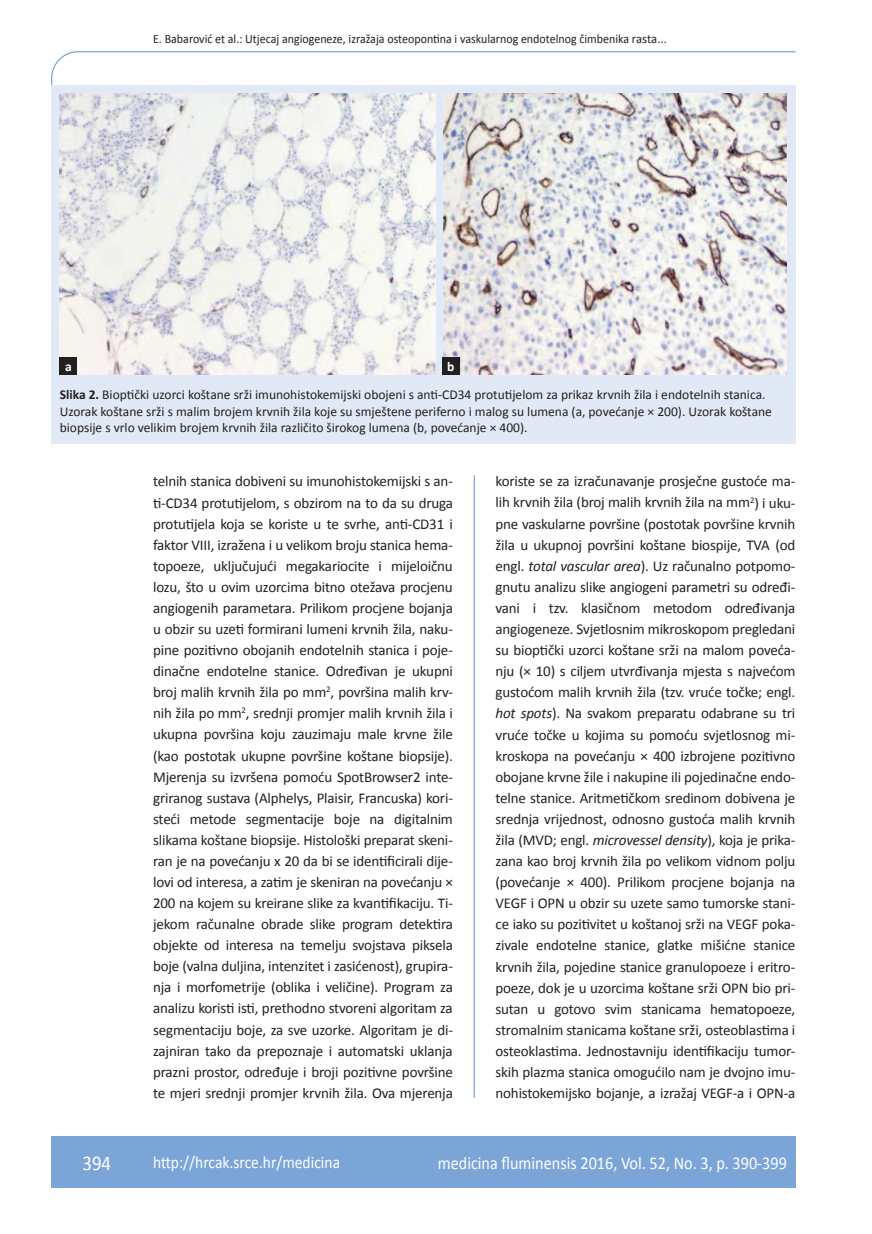
<style>
.page{position:relative;width:872px;height:1234px;background:#fff}
.page>*{position:absolute;margin:0;border:0;box-sizing:border-box;transform-origin:0 0}
.t1{font:21px "Calibri";color:#fff;scale:.9 1}
.t2{font:18px "Calibri";color:#fff;scale:.9 1}
.t3{font:17.25px "Calibri";color:#fff;scale:.9 1}
.t4{font:15px/21px "Calibri";letter-spacing:-.01em;color:#231f20;text-align:justify}
.t5{font:13.5px/16.5px "Calibri";color:#231f20}
.t6{font:700 13.5px "Calibri";color:#fff}
.t7{font:12.75px "Calibri";color:#231f20;scale:.94 1}
.s1{font-weight:700}
.s2{font-style:italic}
</style>
<div class="page">
<svg style="left:51px;top:51px;width:745px;height:275px"></svg>
<hr style="left:473px;top:475px;width:2px;height:622px;background:#7ca5d7">
<div style="left:51px;top:1135px;width:744px;height:51px;background:#7ca5d7"></div>
<div style="left:51px;top:85px;width:744px;height:358px;background:#e1e9f6"></div>
<img style="left:60px;top:94px;width:726px;height:280px">
<div style="left:60px;top:357px;width:17px;height:17px;background:#231f20"></div>
<div style="left:442px;top:357px;width:17px;height:17px;background:#231f20"></div>
<p class="t7" style="left:153px;top:30px;width:548px">E. Babarović et al.: Utjecaj angiogeneze, izražaja osteopontina i vaskularnog endotelnog čimbenika rasta...</p>
<p class="t6" style="left:65px;top:358px;width:8px">a</p>
<p class="t6" style="left:447px;top:358px;width:9px">b</p>
<p class="t5" style="left:60px;top:386px;width:713px"><span class="s1">Slika 2.</span> Bioptički uzorci koštane srži imunohistokemijski obojeni s anti-CD34 protutijelom za prikaz krvnih žila i endotelnih stanica.<br>Uzorak koštane srži s malim brojem krvnih žila koje su smještene periferno i malog su lumena (a, povećanje × 200). Uzorak koštane biopsije s vrlo velikim brojem krvnih žila različito širokog lumena (b, povećanje × 400).</p>
<p class="t4" style="left:153px;top:470px;width:301px">telnih stanica dobiveni su imunohistokemijski s an&shy;ti-CD34 protutijelom, s obzirom na to da su druga protutijela koja se koriste u te svrhe, anti-CD31 i faktor VIII, izražena i u velikom broju stanica hema&shy;topoeze, uključujući megakariocite i mijeloičnu lozu, što u ovim uzorcima bitno otežava procjenu angiogenih parametara. Prilikom procjene bojanja u obzir su uzeti formirani lumeni krvnih žila, naku&shy;pine pozitivno obojanih endotelnih stanica i poje&shy;dinačne endotelne stanice. Određivan je ukupni broj malih krvnih žila po mm<sup>2</sup>, površina malih krv&shy;nih žila po mm<sup>2</sup>, srednji promjer malih krvnih žila i ukupna površina koju zauzimaju male krvne žile (kao postotak ukupne površine koštane biopsije).<br>Mjerenja su izvršena pomoću SpotBrowser2 inte&shy;griranog sustava (Alphelys, Plaisir, Francuska) kori&shy;steći metode segmentacije boje na digitalnim slikama koštane biopsije. Histološki preparat skeni&shy;ran je na povećanju x 20 da bi se identificirali dije&shy;lovi od interesa, a zatim je skeniran na povećanju × 200 na kojem su kreirane slike za kvantifikaciju. Ti&shy;jekom računalne obrade slike program detektira objekte od interesa na temelju svojstava piksela boje (valna duljina, intenzitet i zasićenost), grupira&shy;nja i morfometrije (oblika i veličine). Program za analizu koristi isti, prethodno stvoreni algoritam za segmentaciju boje, za sve uzorke. Algoritam je di&shy;zajniran tako da prepoznaje i automatski uklanja prazni prostor, određuje i broji pozitivne površine te mjeri srednji promjer krvnih žila. Ova mjerenja</p>
<p class="t4" style="left:495px;top:470px;width:301px">koriste se za izračunavanje prosječne gustoće ma&shy;lih krvnih žila (broj malih krvnih žila na mm<sup>2</sup>) i uku&shy;pne vaskularne površine (postotak površine krvnih žila u ukupnoj površini koštane biospije, TVA (od engl. <span class="s2">total vascular area</span>). Uz računalno potpomo&shy;gnutu analizu slike angiogeni parametri su određi&shy;vani i tzv. klasičnom metodom određivanja angiogeneze. Svjetlosnim mikroskopom pregledani su bioptički uzorci koštane srži na malom poveća&shy;nju (× 10) s ciljem utvrđivanja mjesta s najvećom gustoćom malih krvnih žila (tzv. vruće točke; engl. <span class="s2">hot spots</span>). Na svakom preparatu odabrane su tri vruće točke u kojima su pomoću svjetlosnog mi&shy;kroskopa na povećanju × 400 izbrojene pozitivno obojane krvne žile i nakupine ili pojedinačne endo&shy;telne stanice. Aritmetičkom sredinom dobivena je srednja vrijednost, odnosno gustoća malih krvnih žila (MVD; engl. <span class="s2">microvessel density</span>), koja je prika&shy;zana kao broj krvnih žila po velikom vidnom polju (povećanje × 400). Prilikom procjene bojanja na VEGF i OPN u obzir su uzete samo tumorske stani&shy;ce iako su pozitivitet u koštanoj srži na VEGF poka&shy;zivale endotelne stanice, glatke mišićne stanice krvnih žila, pojedine stanice granulopoeze i eritro&shy;poeze, dok je u uzorcima koštane srži OPN bio pri&shy;sutan u gotovo svim stanicama hematopoeze, stromalnim stanicama koštane srži, osteoblastima i osteoklastima. Jednostavniju identifikaciju tumor&shy;skih plazma stanica omogućilo nam je dvojno imu&shy;nohistokemijsko bojanje, a izražaj VEGF-a i OPN-a</p>
<h1 class="t1" style="left:82px;top:1149px;width:33px">394</h1>
<p class="t3" style="left:153px;top:1150px;width:209px">http://hrcak.srce.hr/medicina</p>
<p class="t2" style="left:438px;top:1151px;width:389px">medicina fluminensis 2016, Vol. 52, No. 3, p. 390-399</p>
</div>
